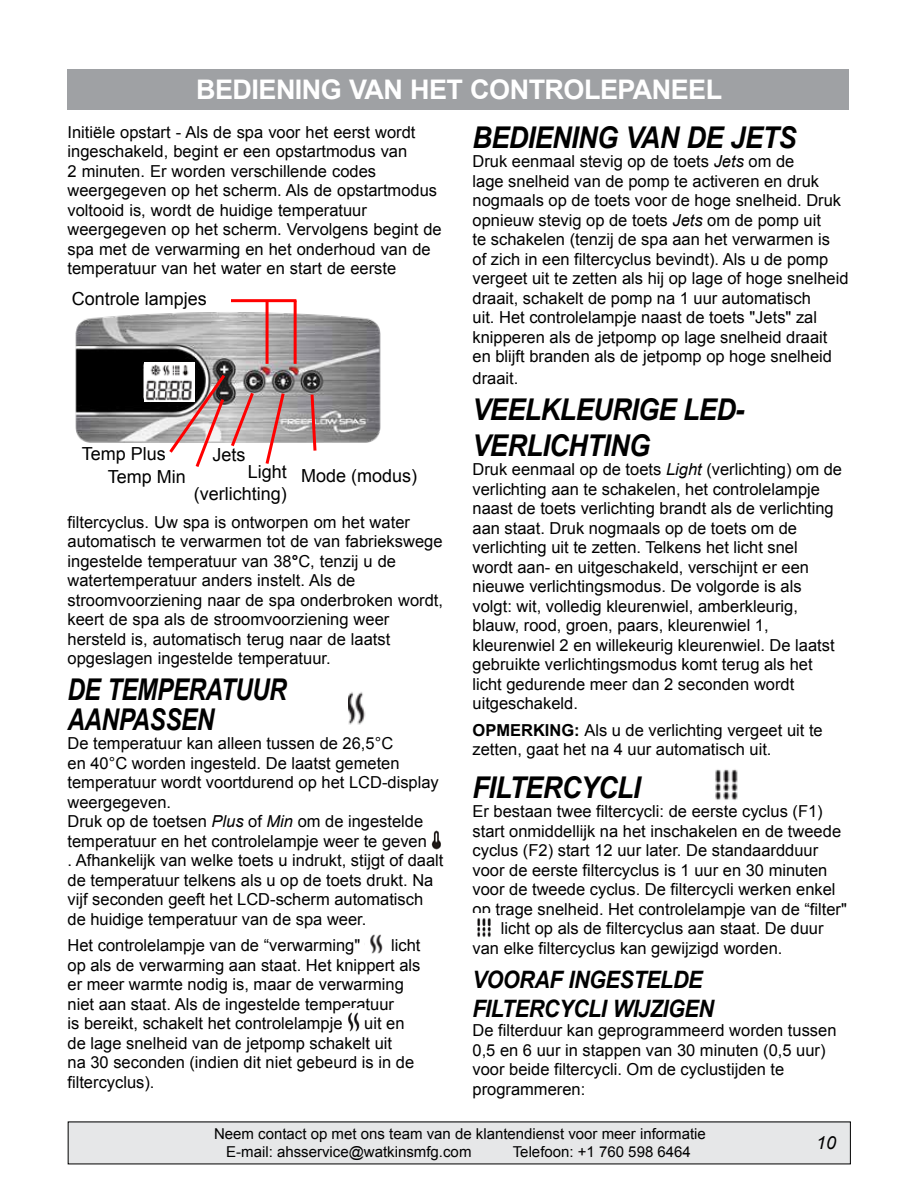
<style>
.page{position:relative;width:918px;height:1188px;background:#fff}
.page>*{position:absolute;margin:0;border:0;box-sizing:border-box;transform-origin:0 0}
.t1{font:italic 700 30px/36px "Arial";letter-spacing:-.02em;color:#000;scale:.9 1}
.t2{font:italic 700 30px/30px "Arial";letter-spacing:-.02em;color:#000;scale:.81 1}
.t3{font:700 27px "Arial";letter-spacing:-.02em;color:#fff}
.t4{font:italic 700 24px/28.8px "Arial";letter-spacing:-.02em;color:#000;scale:.9 1}
.t5{font:18px/21.6px "Arial";color:#000;text-align:right}
.t6{font:italic 18px "Arial";color:#000}
.t7{font:16.5px/19.5px "Arial";color:#000}
.t8{font:15px/17.7px "Arial";color:#000}
.s1{font-style:italic}
.s2{font-weight:700}
</style>
<div class="page">
<div style="left:68px;top:1122px;width:782px;height:42px;background:#e6e7e8"></div>
<div style="left:68px;top:69px;width:781px;height:41px;background:#9fa1a4"></div>
<img style="left:431px;top:830px;width:10px;height:20px">
<img style="left:370px;top:934px;width:13px;height:20px">
<img style="left:348px;top:1012px;width:12px;height:20px">
<img style="left:477px;top:918px;width:14px;height:19px">
<img style="left:75px;top:310px;width:306px;height:133px">
<img style="left:145px;top:363px;width:49px;height:38px">
<hr style="left:266px;top:300px;width:3px;height:64px;background:#f00">
<hr style="left:294px;top:300px;width:3px;height:64px;background:#f00">
<hr style="left:231px;top:299px;width:65px;height:3px;background:#f00">
<svg style="left:263px;top:390px;width:24px;height:74px"></svg>
<svg style="left:166px;top:371px;width:90px;height:96px"></svg>
<svg style="left:309px;top:391px;width:9px;height:60px"></svg>
<img style="left:348px;top:692px;width:18px;height:33px">
<img style="left:715px;top:769px;width:23px;height:31px">
<h2 class="t3" style="left:196px;top:71px;width:528px">BEDIENING VAN HET CONTROLEPANEEL</h2>
<p class="t7" style="left:68px;top:123px;width:376px">Initiële opstart - Als de spa voor het eerst wordt ingeschakeld, begint er een opstartmodus van<br>2 minuten. Er worden verschillende codes weergegeven op het scherm. Als de opstartmodus voltooid is, wordt de huidige temperatuur weergegeven op het scherm. Vervolgens begint de spa met de verwarming en het onderhoud van de temperatuur van het water en start de eerste</p>
<h1 class="t1" style="left:472px;top:120px;width:362px">BEDIENING VAN DE JETS</h1>
<p class="t7" style="left:472px;top:152px;width:378px">Druk eenmaal stevig op de toets <span class="s1">Jets</span> om de<br>lage snelheid van de pomp te activeren en druk nogmaals op de toets voor de hoge snelheid. Druk opnieuw stevig op de toets <span class="s1">Jets</span> om de pomp uit<br>te schakelen (tenzij de spa aan het verwarmen is<br>of zich in een filtercyclus bevindt). Als u de pomp vergeet uit te zetten als hij op lage of hoge snelheid draait, schakelt de pomp na 1 uur automatisch<br>uit. Het controlelampje naast de toets "Jets" zal knipperen als de jetpomp op lage snelheid draait en blijft branden als de jetpomp op hoge snelheid</p>
<p class="t7" style="left:472px;top:369px;width:47px">draait.</p>
<h1 class="t1" style="left:472px;top:392px;width:304px">VEELKLEURIGE LED-<br>VERLICHTING</h1>
<p class="t7" style="left:472px;top:460px;width:371px">Druk eenmaal op de toets <span class="s1">Light</span> (verlichting) om de verlichting aan te schakelen, het controlelampje naast de toets verlichting brandt als de verlichting aan staat. Druk nogmaals op de toets om de verlichting uit te zetten. Telkens het licht snel wordt aan- en uitgeschakeld, verschijnt er een nieuwe verlichtingsmodus. De volgorde is als volgt: wit, volledig kleurenwiel, amberkleurig, blauw, rood, groen, paars, kleurenwiel 1, kleurenwiel 2 en willekeurig kleurenwiel. De laatst gebruikte verlichtingsmodus komt terug als het licht gedurende meer dan 2 seconden wordt uitgeschakeld.</p>
<p class="t7" style="left:472px;top:720px;width:352px"><span class="s2">OPMERKING:</span> Als u de verlichting vergeet uit te zetten, gaat het na 4 uur automatisch uit.</p>
<h1 class="t1" style="left:472px;top:770px;width:188px">FILTERCYCLI</h1>
<p class="t7" style="left:472px;top:802px;width:352px">Er bestaan twee filtercycli: de eerste cyclus (F1)</p>
<p class="t7" style="left:472px;top:822px;width:370px">start onmiddellijk na het inschakelen en de tweede</p>
<p class="t7" style="left:472px;top:841px;width:347px">cyclus (F2) start 12 uur later. De standaardduur</p>
<p class="t7" style="left:472px;top:861px;width:356px">voor de eerste filtercyclus is 1 uur en 30 minuten</p>
<p class="t7" style="left:472px;top:880px;width:365px">voor de tweede cyclus. De filtercycli werken enkel</p>
<p class="t7" style="left:472px;top:900px;width:376px">op trage snelheid. Het controlelampje van de “filter"</p>
<p class="t7" style="left:501px;top:919px;width:324px">licht op als de filtercyclus aan staat. De duur</p>
<p class="t7" style="left:472px;top:939px;width:311px">van elke filtercyclus kan gewijzigd worden.</p>
<h3 class="t4" style="left:472px;top:966px;width:270px">VOORAF INGESTELDE<br>FILTERCYCLI WIJZIGEN</h3>
<p class="t7" style="left:472px;top:1021px;width:366px">De filterduur kan geprogrammeerd worden tussen 0,5 en 6 uur in stappen van 30 minuten (0,5 uur) voor beide filtercycli. Om de cyclustijden te programmeren:</p>
<p class="t5" style="left:72px;top:289px;width:137px">Controle lampjes</p>
<p class="t5" style="left:82px;top:443px;width:86px">Temp Plus</p>
<p class="t5" style="left:213px;top:444px;width:35px">Jets</p>
<p class="t5" style="left:194px;top:461px;width:95px">Light (verlichting)</p>
<p class="t5" style="left:301px;top:465px;width:118px">Mode (modus)</p>
<p class="t5" style="left:108px;top:466px;width:80px">Temp Min</p>
<p class="t7" style="left:68px;top:513px;width:377px">filtercyclus. Uw spa is ontworpen om het water automatisch te verwarmen tot de van fabriekswege ingestelde temperatuur van 38<span class="s2">°</span>C, tenzij u de watertemperatuur anders instelt. Als de stroomvoorziening naar de spa onderbroken wordt, keert de spa als de stroomvoorziening weer hersteld is, automatisch terug naar de laatst opgeslagen ingestelde temperatuur.</p>
<h1 class="t2" style="left:68px;top:675px;width:272px">DE TEMPERATUUR<br>AANPASSEN</h1>
<p class="t7" style="left:68px;top:734px;width:378px">De temperatuur kan alleen tussen de 26,5°C<br>en 40°C worden ingesteld. De laatst gemeten temperatuur wordt voortdurend op het LCD-display weergegeven.<br>Druk op de toetsen <span class="s1">Plus</span> of <span class="s1">Min</span> om de ingestelde temperatuur en het controlelampje weer te geven<br>. Afhankelijk van welke toets u indrukt, stijgt of daalt de temperatuur telkens als u op de toets drukt. Na vijf seconden geeft het LCD-scherm automatisch de huidige temperatuur van de spa weer.</p>
<p class="t7" style="left:68px;top:936px;width:294px">Het controlelampje van de “verwarming"</p>
<p class="t7" style="left:68px;top:936px;width:355px;text-indent:324px">licht op als de verwarming aan staat. Het knippert als er meer warmte nodig is, maar de verwarming niet aan staat. Als de ingestelde temperatuur<br>is bereikt, schakelt het controlelampje</p>
<p class="t7" style="left:67px;top:1014px;width:348px;text-indent:297px">uit en de lage snelheid van de jetpomp schakelt uit na 30 seconden (indien dit niet gebeurd is in de filtercyclus).</p>
<p class="t8" style="left:226px;top:1125px;width:481px;text-indent:-12px">Neem contact op met ons team van de klantendienst voor meer informatie<br>E-mail: ahsservice@watkinsmfg.com</p>
<p class="t8" style="left:513px;top:1143px;width:180px">Telefoon: +1 760 598 6464</p>
<p class="t6" style="left:816px;top:1131px;width:22px">10</p>
</div>
